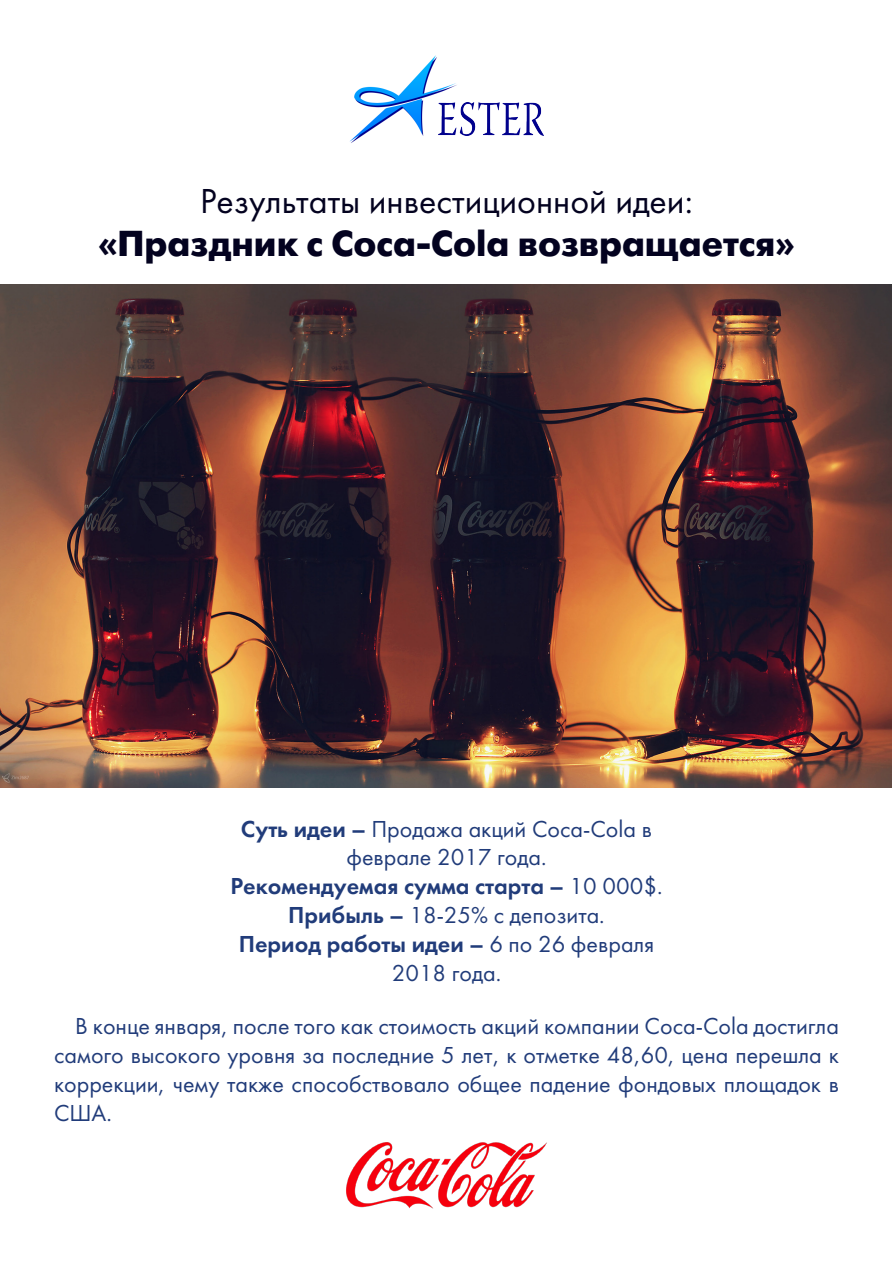
<style>
.page{position:relative;width:893px;height:1263px;background:#fff}
.page>*{position:absolute;margin:0;border:0;box-sizing:border-box;transform-origin:0 0}
.t1{font:700 36px "Futura Futuris C";color:#03021f}
.t2{font:36px "Futura Book C";color:#03021f}
.t3{font:24px/28.8px "Futura Book C";color:#213c7a;text-align:center}
.t4{font:24px/28.8px "Futura Demi C";color:#213c7a;text-align:center}
.s1{font-family:"Futura Demi C"}
.s2{font-family:"Futura Book C"}
</style>
<div class="page">
<img style="left:349px;top:55px;width:195px;height:88px">
<img style="left:438px;top:102px;width:105px;height:33px">
<img style="left:0;top:285px;width:892px;height:502px">
<img style="left:346px;top:1142px;width:201px;height:67px">
<p class="t2" style="left:200px;top:181px;width:494px">Результаты инвестиционной идеи:</p>
<p class="t1" style="left:98px;top:223px;width:698px">«Праздник с Coca-Cola возвращается»</p>
<p class="t3" style="left:241px;top:815px;width:413px"><span class="s1">Суть идеи –</span> Продажа акций Coca-Cola в феврале 2017 года.</p>
<p class="t4" style="left:230px;top:872px;width:433px">Рекомендуемая сумма старта – <span class="s2">10 000$.<br></span>Прибыль – <span class="s2">18-25% с депозита.</span></p>
<p class="t3" style="left:239px;top:930px;width:417px"><span class="s1">Период работы идеи –</span> 6 по 26 февраля<br>2018 года.</p>
<p class="t3" style="left:54px;top:1012px;width:786px;text-align:justify;text-indent:21px">В конце января, после того как стоимость акций компании Coca-Cola достигла самого высокого уровня за последние 5 лет, к отметке 48,60, цена перешла к коррекции, чему также способствовало общее падение фондовых площадок в США.</p>
</div>
